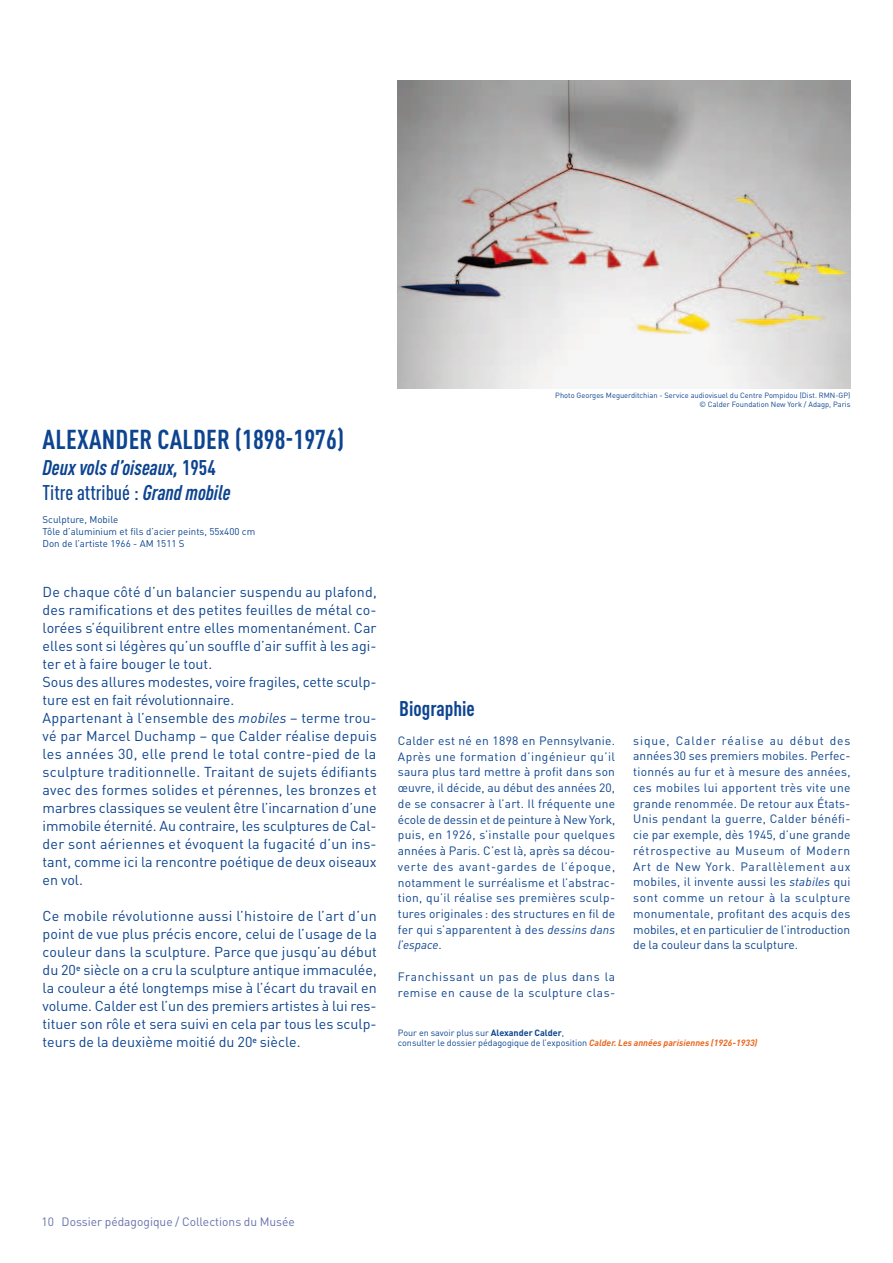
<style>
.page{position:relative;width:893px;height:1263px;background:#fff}
.page>*{position:absolute;margin:0;border:0;box-sizing:border-box;transform-origin:0 0}
.t1{font:700 condensed 27px "DIN Pro";letter-spacing:.01em;color:#0d4490}
.t2{font:italic 700 condensed 21px/25.5px "DIN Pro";color:#0d4490}
.t3{font:700 condensed 21px "DIN Pro";color:#0d4490}
.t4{font:14.25px/18px "DIN Pro";color:#0d4490}
.t5{font:12px/15.8px "DIN Pro";letter-spacing:.01em;color:#0d4490;text-align:justify}
.t6{font:12px/15.8px "DIN Pro";letter-spacing:.04em;color:#0d4490}
.t7{font:12px "DIN Pro";color:#6771ac}
.t8{font:9.75px/11.7px "DIN Pro";color:#0d4490}
.t9{font:9px/10.8px "DIN Pro";color:#0d4490}
.t10{font:7.5px/9px "DIN Pro";color:#0d4490;text-align:right}
.s1{font-style:normal}
.s2{font-weight:500;font-style:normal}
.s3{font-style:italic}
.s4{font-weight:700}
.s5{font-weight:700;font-style:italic;color:#ea661f}
</style>
<div class="page">
<img style="left:398px;top:81px;width:452px;height:307px">
<h1 class="t1" style="left:43px;top:419px;width:303px">ALEXANDER CALDER (1898-1976)</h1>
<h2 class="t2" style="left:43px;top:452px;width:189px">Deux vols d’oiseaux, <span class="s1">1954<br></span><span class="s2">Titre attribué :</span> Grand mobile</h2>
<p class="t8" style="left:43px;top:513px;width:214px">Sculpture, Mobile<br>Tôle d’aluminium et fils d’acier peints, 55x400 cm<br>Don de l’artiste 1966 - AM 1511 S</p>
<p class="t4" style="left:43px;top:582px;width:336px">De chaque côté d’un balancier suspendu au plafond, des ramifications et des petites feuilles de métal co&shy;lorées s’équilibrent entre elles momentanément. Car elles sont si légères qu’un souffle d’air suffit à les agi&shy;ter et à faire bouger le tout.<br>Sous des allures modestes, voire fragiles, cette sculp&shy;ture est en fait révolutionnaire.<br>Appartenant à l’ensemble des <span class="s3">mobiles</span> − terme trou&shy;vé par Marcel Duchamp − que Calder réalise depuis les années 30, elle prend le total contre-pied de la sculpture traditionnelle. Traitant de sujets édifiants avec des formes solides et pérennes, les bronzes et marbres classiques se veulent être l’incarnation d’une immobile éternité. Au contraire, les sculptures de Cal&shy;der sont aériennes et évoquent la fugacité d’un ins&shy;tant, comme ici la rencontre poétique de deux oiseaux en vol.</p>
<p class="t4" style="left:43px;top:906px;width:336px;text-align:justify">Ce mobile révolutionne aussi l’histoire de l’art d’un point de vue plus précis encore, celui de l’usage de la couleur dans la sculpture. Parce que jusqu’au début du 20<sup>e</sup> siècle on a cru la sculpture antique immaculée, la couleur a été longtemps mise à l’écart du travail en volume. Calder est l’un des premiers artistes à lui res&shy;tituer son rôle et sera suivi en cela par tous les sculp&shy;teurs de la deuxième moitié du 20<sup>e</sup> siècle.</p>
<p class="t10" style="left:555px;top:390px;width:297px">Photo Georges Meguerditchian - Service audiovisuel du Centre Pompidou (Dist. RMN-GP) © Calder Foundation New York / Adagp, Paris</p>
<h2 class="t3" style="left:399px;top:693px;width:77px">BIOGRAPHIE</h2>
<p class="t5" style="left:398px;top:731px;width:219px">Calder est né en 1898 en Pennsylvanie.<br>Après une formation d’ingénieur qu’il saura plus tard mettre à profit dans son œuvre, il décide, au début des années 20, de se consacrer à l’art. Il fréquente une école de dessin et de peinture à New York, puis, en 1926, s’installe pour quelques années à Paris. C’est là, après sa décou&shy;verte des avant-gardes de l’époque, notamment le surréalisme et l’abstrac&shy;tion, qu’il réalise ses premières sculp&shy;tures originales : des structures en fil de fer qui s’apparentent à des <span class="s3">dessins dans l’espace</span>.</p>
<p class="t6" style="left:398px;top:967px;width:219px">Franchissant un pas de plus dans la remise en cause de la sculpture clas-</p>
<p class="t5" style="left:633px;top:731px;width:219px">sique, Calder réalise au début des années 30 ses premiers mobiles. Perfec&shy;tionnés au fur et à mesure des années, ces mobiles lui apportent très vite une grande renommée. De retour aux États-Unis pendant la guerre, Calder bénéfi&shy;cie par exemple, dès 1945, d’une grande rétrospective au Museum of Modern Art de New York. Parallèlement aux mobiles, il invente aussi les <span class="s3">stabiles</span> qui sont comme un retour à la sculpture monumentale, profitant des acquis des mobiles, et en particulier de l’introduction de la couleur dans la sculpture.</p>
<p class="t9" style="left:398px;top:1026px;width:361px">Pour en savoir plus sur <span class="s4">Alexander Calder</span>,<br>consulter le dossier pédagogique de l’exposition <span class="s5">Calder. Les années parisiennes (1926-1933)</span></p>
<p class="t7" style="left:41px;top:1212px;width:255px">10 Dossier pédagogique / Collections du Musée</p>
</div>
